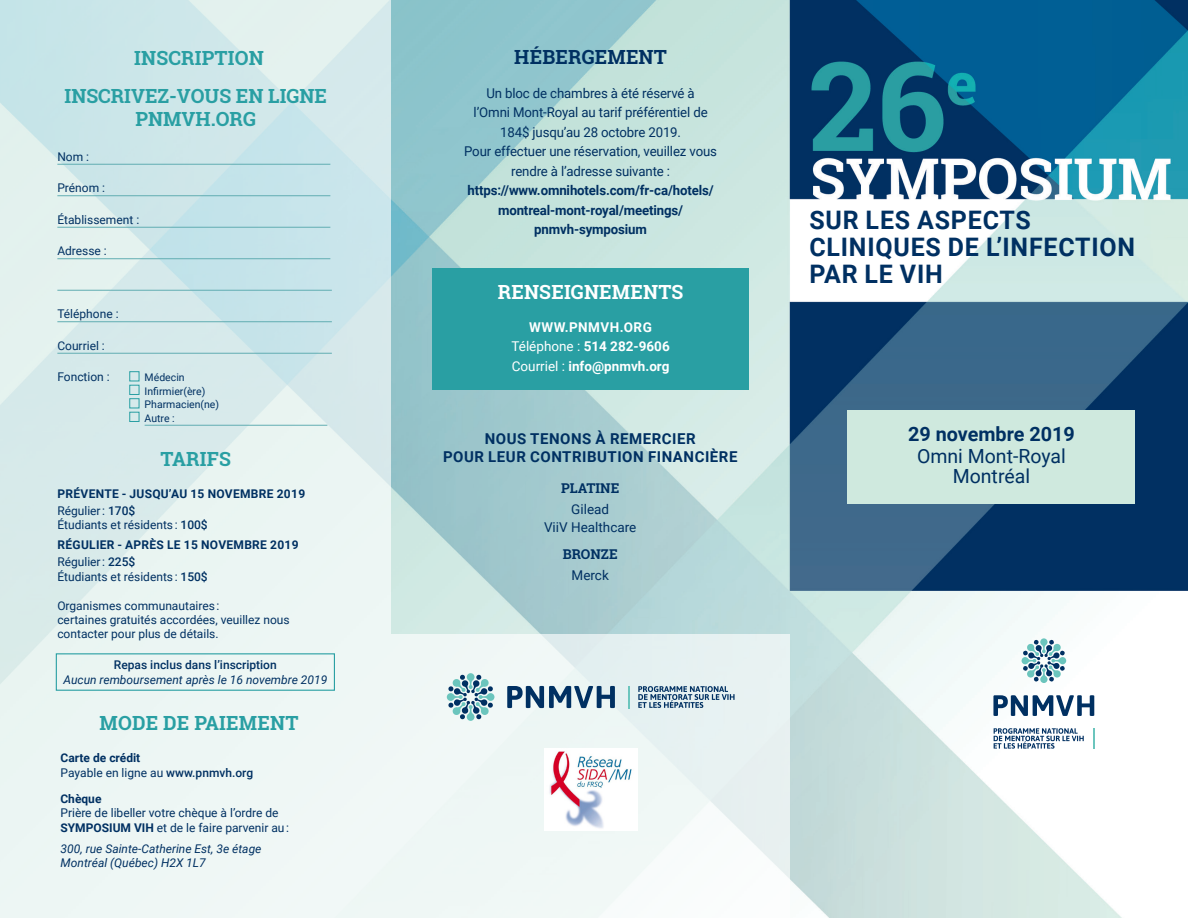
<style>
.page{position:relative;width:1188px;height:918px;background:#fff}
.page>*{position:absolute;margin:0;border:0;box-sizing:border-box;transform-origin:0 0}
.t1{font:700 25.5px/27px "Roboto";letter-spacing:.03em;color:#003062}
.t2{font:700 19.8px "Roboto";color:#003062}
.t3{font:700 19.5px "Roboto Slab";letter-spacing:.005em;color:#299fa3}
.t4{font:19.5px/19.5px "Roboto";color:#003062;text-align:center}
.t5{font:700 19.5px "Roboto Slab";letter-spacing:.01em;color:#fff}
.t6{font:700 19.5px "Roboto Slab";letter-spacing:.01em;color:#003062}
.t7{font:700 15px "Roboto";letter-spacing:.035em;color:#003062}
.t8{font:13.5px/19.5px "Roboto";letter-spacing:-.01em;color:#003062;text-align:center}
.t9{font:700 13.5px/19.5px "Roboto";letter-spacing:.035em;color:#fff;text-align:center}
.t10{font:700 13.5px/21px "Roboto Slab";color:#003062;text-align:center}
.t11{font:700 13.5px "Roboto";color:#fff}
.t12{font:12px/14.4px "Roboto";color:#003062}
.t13{font:italic 12px "Roboto";color:#003062}
.t14{font:700 12px "Roboto";letter-spacing:.025em;color:#003062}
.t15{font:500 12px "Roboto";color:#003062}
.t16{font:700 12px "Roboto";color:#003062}
.t17{font:10.5px "Roboto";color:#003062}
.s1{font-weight:500}
.s2{font-weight:700}
.s3{font-weight:400}
.s4{font-family:"Roboto";font-weight:400}
</style>
<div class="page">
<img style="left:392px;top:0;width:796px;height:918px">
<div style="left:392px;top:634px;width:398px;height:284px;background:#eff7f5"></div>
<svg style="left:507px;top:686px;width:108px;height:22px"></svg>
<svg style="left:447px;top:673px;width:48px;height:48px"></svg>
<svg style="left:638px;top:686px;width:97px;height:22px"></svg>
<hr style="left:628px;top:686px;width:2px;height:22px;background:#6bc5bd">
<img style="left:544px;top:749px;width:93px;height:81px">
<svg style="left:1021px;top:638px;width:45px;height:45px"></svg>
<svg style="left:993px;top:695px;width:101px;height:21px"></svg>
<svg style="left:994px;top:728px;width:90px;height:21px"></svg>
<svg style="left:1093px;top:728px;width:1px;height:21px"></svg>
<div style="left:432px;top:268px;width:317px;height:122px;background:#299fa3"></div>
<svg style="left:0;top:0;width:392px;height:918px;background:#deeeee"></svg>
<div style="left:56px;top:653px;width:279px;height:38px;border:1px solid #299fa3"></div>
<hr style="left:57px;top:164px;width:273px;height:1px;background:#61adb2">
<hr style="left:57px;top:195px;width:273px;height:1px;background:#61adb2">
<hr style="left:57px;top:227px;width:273px;height:1px;background:#61adb2">
<hr style="left:57px;top:258px;width:273px;height:1px;background:#61adb2">
<hr style="left:57px;top:290px;width:275px;height:1px;background:#61adb2">
<hr style="left:57px;top:321px;width:275px;height:1px;background:#61adb2">
<hr style="left:57px;top:353px;width:275px;height:1px;background:#61adb2">
<hr style="left:145px;top:425px;width:182px;height:1px;background:#61adb2">
<div style="left:129px;top:371px;width:10px;height:10px;border:1px solid #299fa3"></div>
<div style="left:129px;top:385px;width:10px;height:10px;border:1px solid #299fa3"></div>
<div style="left:129px;top:398px;width:10px;height:10px;border:1px solid #299fa3"></div>
<div style="left:129px;top:412px;width:10px;height:10px;border:1px solid #299fa3"></div>
<div style="left:848px;top:410px;width:287px;height:94px;background:#cfe9de"></div>
<p class="t3" style="left:134px;top:44px;width:131px">INSCRIPTION</p>
<p class="t3" style="left:65px;top:82px;width:264px">INSCRIVEZ-VOUS EN LIGNE</p>
<p class="t3" style="left:136px;top:106px;width:122px">PNMVH.ORG</p>
<p class="t12" style="left:57px;top:149px;width:33px">Nom :</p>
<p class="t12" style="left:57px;top:180px;width:49px">Prénom :</p>
<p class="t12" style="left:57px;top:212px;width:83px">Établissement :</p>
<p class="t12" style="left:57px;top:243px;width:51px">Adresse :</p>
<p class="t12" style="left:57px;top:306px;width:63px">Téléphone :</p>
<p class="t12" style="left:57px;top:338px;width:49px">Courriel :</p>
<p class="t12" style="left:57px;top:369px;width:54px">Fonction :</p>
<p class="t17" style="left:145px;top:370px;width:42px">Médecin</p>
<p class="t17" style="left:145px;top:384px;width:62px">Infirmier(ère)</p>
<p class="t17" style="left:145px;top:397px;width:76px">Pharmacien(ne)</p>
<p class="t17" style="left:145px;top:411px;width:32px">Autre :</p>
<p class="t3" style="left:161px;top:446px;width:72px">TARIFS</p>
<p class="t14" style="left:58px;top:485px;width:249px">PRÉVENTE - JUSQU’AU 15 NOVEMBRE 2019</p>
<p class="t12" style="left:57px;top:503px;width:152px">Régulier : <span class="s1">170$<br></span>Étudiants et résidents : <span class="s1">100$</span></p>
<p class="t14" style="left:58px;top:537px;width:243px">RÉGULIER - APRÈS LE 15 NOVEMBRE 2019</p>
<p class="t12" style="left:57px;top:554px;width:152px">Régulier : <span class="s1">225$<br></span>Étudiants et résidents : <span class="s1">150$</span></p>
<p class="t12" style="left:57px;top:598px;width:234px">Organismes communautaires :<br>certaines gratuités accordées, veuillez nous contacter pour plus de détails.</p>
<p class="t15" style="left:114px;top:657px;width:164px">Repas inclus dans l’inscription</p>
<p class="t13" style="left:63px;top:671px;width:265px">Aucun remboursement après le 16 novembre 2019</p>
<p class="t3" style="left:100px;top:710px;width:201px">MODE DE PAIEMENT</p>
<p class="t16" style="left:61px;top:749px;width:81px">Carte de crédit</p>
<p class="t12" style="left:61px;top:765px;width:194px">Payable en ligne au <span class="s1">www.pnmvh.org</span></p>
<p class="t14" style="left:60px;top:790px;width:43px">Chèque</p>
<p class="t12" style="left:60px;top:805px;width:220px">Prière de libeller votre chèque à l’ordre de</p>
<p class="t12" style="left:60px;top:820px;width:230px"><span class="s2">SYMPOSIUM VIH</span> et de le faire parvenir au :</p>
<p class="t13" style="left:61px;top:840px;width:202px">300, rue Sainte-Catherine Est, 3e étage</p>
<p class="t13" style="left:61px;top:854px;width:147px">Montréal (Québec) H2X 1L7</p>
<p class="t6" style="left:514px;top:44px;width:154px">HÉBERGEMENT</p>
<p class="t8" style="left:464px;top:83px;width:254px">Un bloc de chambres à été réservé à<br>l’Omni Mont-Royal au tarif préférentiel de 184$ jusqu’au 28 octobre 2019.<br>Pour effectuer une réservation, veuillez vous rendre à l’adresse suivante : <span class="s2">https://www.omnihotels.com/fr-ca/hotels/ montreal-mont-royal/meetings/ pnmvh-symposium</span></p>
<p class="t5" style="left:498px;top:278px;width:187px">RENSEIGNEMENTS</p>
<p class="t9" style="left:511px;top:317px;width:160px">WWW.PNMVH.ORG<br><span class="s3">Téléphone :</span> 514 282-9606</p>
<p class="t11" style="left:512px;top:357px;width:159px"><span class="s3">Courriel :</span> info@pnmvh.org</p>
<p class="t7" style="left:485px;top:428px;width:212px">NOUS TENONS À REMERCIER</p>
<p class="t7" style="left:443px;top:446px;width:296px">POUR LEUR CONTRIBUTION FINANCIÈRE</p>
<p class="t10" style="left:561px;top:477px;width:60px">PLATINE<br><span class="s4">Gilead</span></p>
<p class="t8" style="left:544px;top:517px;width:94px">ViiV Healthcare</p>
<p class="t10" style="left:563px;top:544px;width:56px">BRONZE<br><span class="s4">Merck</span></p>
<p class="t1" style="left:809px;top:205px;width:327px">SUR LES ASPECTS<br>CLINIQUES DE L’INFECTION<br>PAR LE VIH</p>
<p class="t2" style="left:908px;top:420px;width:168px">29 novembre 2019</p>
<p class="t4" style="left:917px;top:446px;width:150px">Omni Mont-Royal<br>Montréal</p>
</div>
